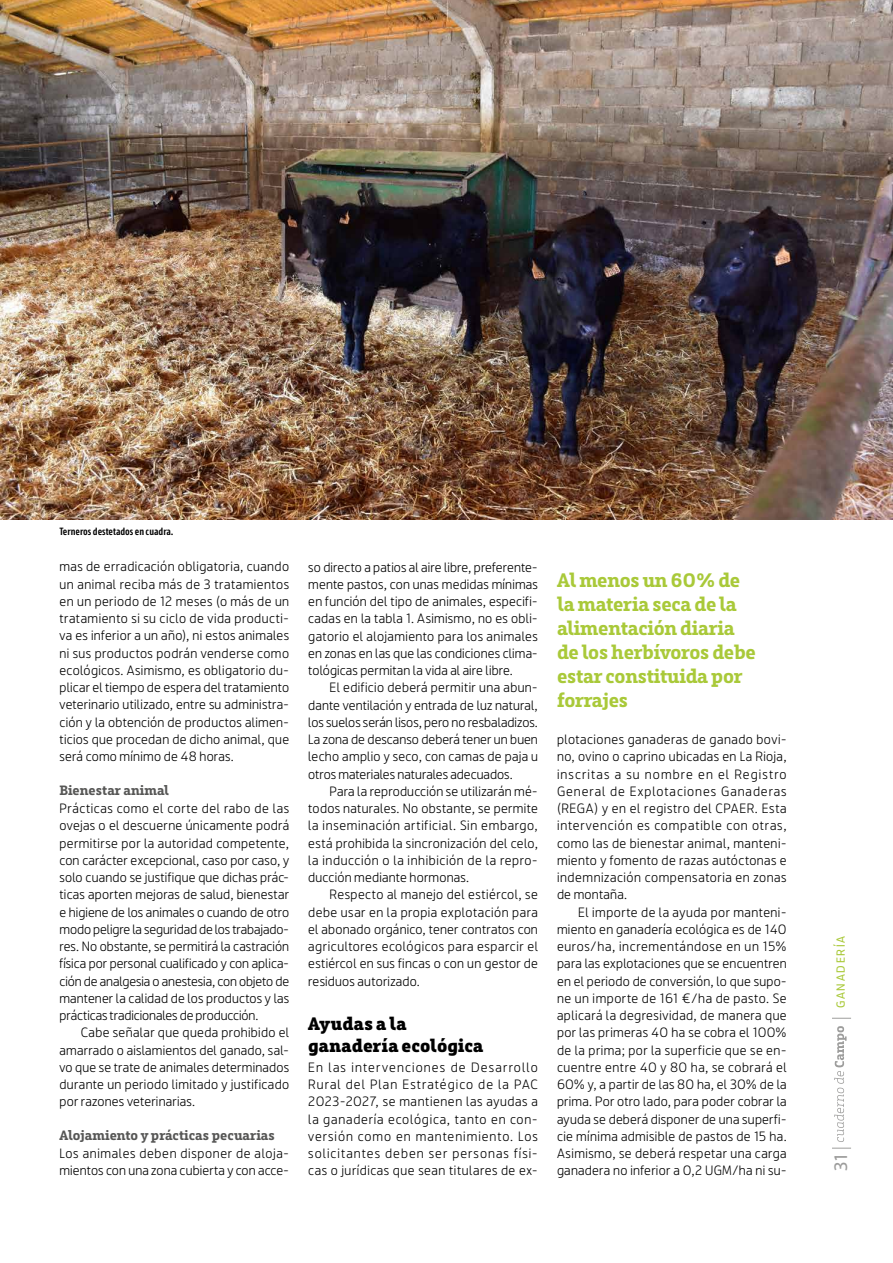
<style>
.page{position:relative;width:893px;height:1263px;background:#fff}
.page>*{position:absolute;margin:0;border:0;box-sizing:border-box;transform-origin:0 0}
.t1{font:700 19.5px/24px "Riojana Slab";letter-spacing:-.015em;color:#a9c939}
.t2{font:900 18px/21.8px "Riojana Slab";letter-spacing:.01em;color:#000}
.t3{font:18px "Riojana";color:#9d9d9c}
.t4{font:13.5px/17.2px "Riojana";letter-spacing:.02em;color:#000;text-align:justify}
.t5{font:700 13.5px "Riojana Slab";color:#575756}
.t6{font:11.7px "Riojana";letter-spacing:.15em;color:#a9c939}
.t7{font:600 condensed 10.5px "Riojana";color:#000}
</style>
<div class="page">
<svg style="left:832px;top:1148px;width:19px;height:1px"></svg>
<svg style="left:832px;top:1018px;width:19px;height:1px"></svg>
<svg style="left:834px;top:1026px;width:12px;height:116px"></svg>
<img style="left:0;top:0;width:893px;height:520px">
<p class="t7" style="left:60px;top:523px;width:115px">Terneros destetados en cuadra.</p>
<p class="t4" style="left:60px;top:556px;width:231px">mas de erradicación obligatoria, cuando un animal reciba más de 3 tratamientos en un periodo de 12 meses (o más de un tratamiento si su ciclo de vida producti&shy;va es inferior a un año), ni estos animales ni sus productos podrán venderse como ecológicos. Asimismo, es obligatorio du&shy;plicar el tiempo de espera del tratamiento veterinario utilizado, entre su administra&shy;ción y la obtención de productos alimen&shy;ticios que procedan de dicho animal, que será como mínimo de 48 horas.</p>
<p class="t5" style="left:60px;top:778px;width:111px">Bienestar animal</p>
<p class="t4" style="left:60px;top:798px;width:231px">Prácticas como el corte del rabo de las ovejas o el descuerne únicamente podrá permitirse por la autoridad competente, con carácter excepcional, caso por caso, y solo cuando se justifique que dichas prác&shy;ticas aporten mejoras de salud, bienestar e higiene de los animales o cuando de otro modo peligre la seguridad de los trabajado&shy;res. No obstante, se permitirá la castración física por personal cualificado y con aplica&shy;ción de analgesia o anestesia, con objeto de mantener la calidad de los productos y las prácticas tradicionales de producción.</p>
<p class="t4" style="left:60px;top:1022px;width:231px;text-indent:21px">Cabe señalar que queda prohibido el amarrado o aislamientos del ganado, sal&shy;vo que se trate de animales determinados durante un periodo limitado y justificado por razones veterinarias.</p>
<p class="t5" style="left:60px;top:1123px;width:217px">Alojamiento y prácticas pecuarias</p>
<p class="t4" style="left:60px;top:1143px;width:231px">Los animales deben disponer de aloja&shy;mientos con una zona cubierta y con acce-</p>
<p class="t4" style="left:308px;top:556px;width:231px">so directo a patios al aire libre, preferente&shy;mente pastos, con unas medidas mínimas en función del tipo de animales, especifi&shy;cadas en la tabla 1. Asimismo, no es obli&shy;gatorio el alojamiento para los animales en zonas en las que las condiciones clima&shy;tológicas permitan la vida al aire libre.</p>
<p class="t4" style="left:308px;top:677px;width:231px;text-indent:21px">El edificio deberá permitir una abun&shy;dante ventilación y entrada de luz natural, los suelos serán lisos, pero no resbaladizos.<br>La zona de descanso deberá tener un buen lecho amplio y seco, con camas de paja u otros materiales naturales adecuados.</p>
<p class="t4" style="left:308px;top:781px;width:231px;text-indent:21px">Para la reproducción se utilizarán mé&shy;todos naturales. No obstante, se permite la inseminación artificial. Sin embargo, está prohibida la sincronización del celo, la inducción o la inhibición de la repro&shy;ducción mediante hormonas.</p>
<p class="t4" style="left:308px;top:884px;width:231px;text-indent:21px">Respecto al manejo del estiércol, se debe usar en la propia explotación para el abonado orgánico, tener contratos con agricultores ecológicos para esparcir el estiércol en sus fincas o con un gestor de residuos autorizado.</p>
<h2 class="t2" style="left:308px;top:1010px;width:177px">Ayudas a la ganadería ecológica</h2>
<p class="t4" style="left:308px;top:1056px;width:231px">En las intervenciones de Desarrollo Rural del Plan Estratégico de la PAC 2023-2027, se mantienen las ayudas a la ganadería ecológica, tanto en con&shy;versión como en mantenimiento. Los solicitantes deben ser personas físi&shy;cas o jurídicas que sean titulares de ex-</p>
<h1 class="t1" style="left:557px;top:565px;width:200px">Al menos un 60% de la materia seca de la alimentación diaria de los herbívoros debe estar constituida por forrajes</h1>
<p class="t4" style="left:557px;top:729px;width:231px">plotaciones ganaderas de ganado bovi&shy;no, ovino o caprino ubicadas en La Rioja, inscritas a su nombre en el Registro General de Explotaciones Ganaderas (REGA) y en el registro del CPAER. Esta intervención es compatible con otras, como las de bienestar animal, manteni&shy;miento y fomento de razas autóctonas e indemnización compensatoria en zonas de montaña.</p>
<p class="t4" style="left:557px;top:901px;width:231px;text-indent:21px">El importe de la ayuda por manteni&shy;miento en ganadería ecológica es de 140 euros/ha, incrementándose en un 15% para las explotaciones que se encuentren en el periodo de conversión, lo que supo&shy;ne un importe de 161 €/ha de pasto. Se aplicará la degresividad, de manera que por las primeras 40 ha se cobra el 100% de la prima; por la superficie que se en&shy;cuentre entre 40 y 80 ha, se cobrará el 60% y, a partir de las 80 ha, el 30% de la prima. Por otro lado, para poder cobrar la ayuda se deberá disponer de una superfi&shy;cie mínima admisible de pastos de 15 ha.<br>Asimismo, se deberá respetar una carga ganadera no inferior a 0,2 UGM/ha ni su-</p>
<p class="t6" style="left:831px;top:1008px;width:74px;rotate:-90deg">GANADERÍA</p>
<h2 class="t3" style="left:825px;top:1170px;width:18px;rotate:-90deg">31</h2>
</div>
